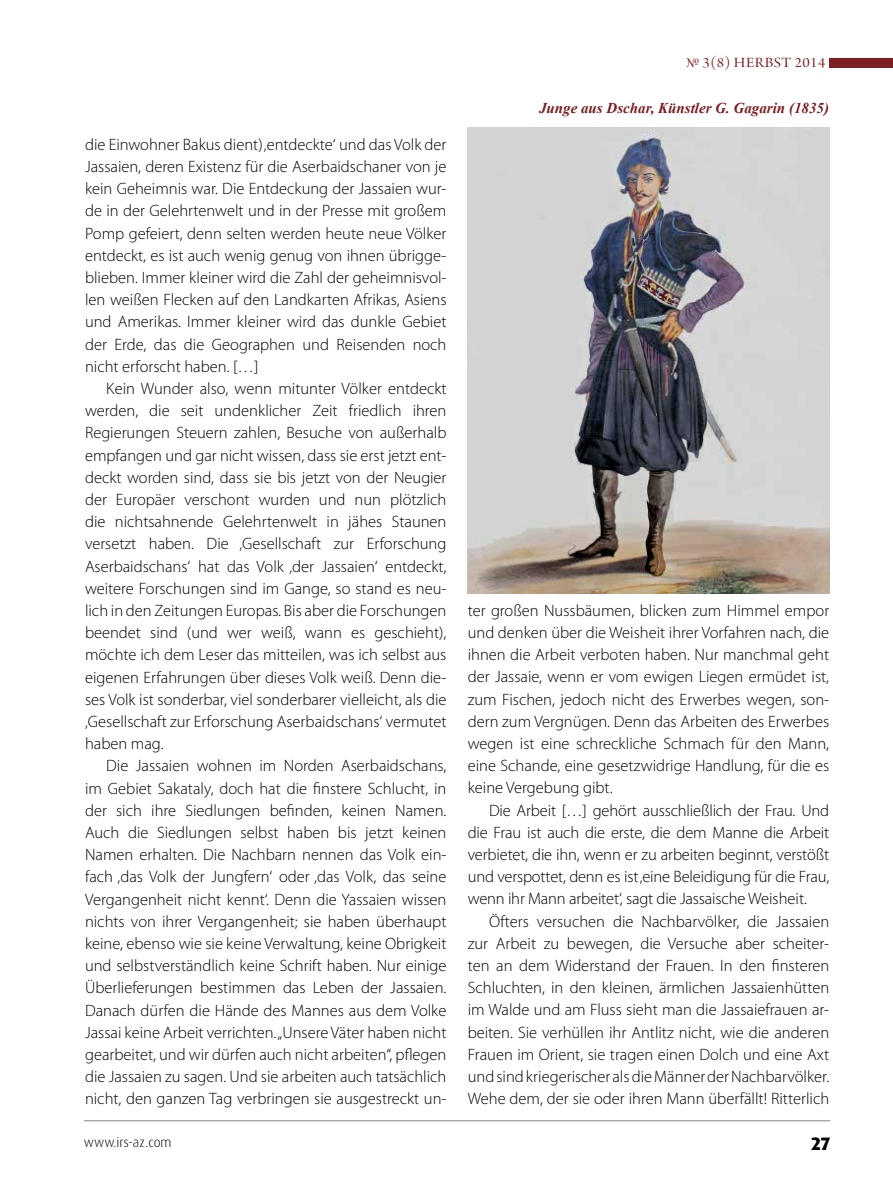
<style>
.page{position:relative;width:893px;height:1191px;background:#fff}
.page>*{position:absolute;margin:0;border:0;box-sizing:border-box;transform-origin:0 0}
.t1{font:800 18px "Dax Pro";color:#000}
.t2{font:300 16.5px/22.2px "Myriad Pro";color:#000;text-align:justify}
.t3{font:italic 700 15px "Times New Roman";color:#7e1e21}
.t4{font:15px "Arno Pro Display";letter-spacing:.025em;color:#7e1e21;scale:1.1 1}
.t5{font:300 13.5px "Dax Pro";color:#000}
</style>
<div class="page">
<hr style="left:84px;top:1120px;width:746px;height:1px;background:#808285">
<img style="left:468px;top:128px;width:361px;height:466px">
<div style="left:830px;top:58px;width:63px;height:10px;background:#7e1e21"></div>
<p class="t4" style="left:686px;top:55px;width:128px">№ 3(8) HERBST 2014</p>
<p class="t2" style="left:85px;top:133px;width:363px">die Einwohner Bakus dient) ‚entdeckte‘ und das Volk der Jassaien, deren Existenz für die Aserbaidschaner von je kein Geheimnis war. Die Entdeckung der Jassaien wur&shy;de in der Gelehrtenwelt und in der Presse mit großem Pomp gefeiert, denn selten werden heute neue Völker entdeckt, es ist auch wenig genug von ihnen übrigge&shy;blieben. Immer kleiner wird die Zahl der geheimnisvol&shy;len weißen Flecken auf den Landkarten Afrikas, Asiens und Amerikas. Immer kleiner wird das dunkle Gebiet der Erde, das die Geographen und Reisenden noch nicht erforscht haben. […]</p>
<p class="t2" style="left:85px;top:378px;width:363px;text-indent:21px">Kein Wunder also, wenn mitunter Völker entdeckt werden, die seit undenklicher Zeit friedlich ihren Regierungen Steuern zahlen, Besuche von außerhalb empfangen und gar nicht wissen, dass sie erst jetzt ent&shy;deckt worden sind, dass sie bis jetzt von der Neugier der Europäer verschont wurden und nun plötzlich die nichtsahnende Gelehrtenwelt in jähes Staunen versetzt haben. Die ‚Gesellschaft zur Erforschung Aserbaidschans‘ hat das Volk ‚der Jassaien‘ entdeckt, weitere Forschungen sind im Gange, so stand es neu&shy;lich in den Zeitungen Europas. Bis aber die Forschungen beendet sind (und wer weiß, wann es geschieht), möchte ich dem Leser das mitteilen, was ich selbst aus eigenen Erfahrungen über dieses Volk weiß. Denn die&shy;ses Volk ist sonderbar, viel sonderbarer vielleicht, als die ‚Gesellschaft zur Erforschung Aserbaidschans‘ vermutet haben mag.</p>
<p class="t2" style="left:85px;top:755px;width:363px;text-indent:21px">Die Jassaien wohnen im Norden Aserbaidschans, im Gebiet Sakataly, doch hat die finstere Schlucht, in der sich ihre Siedlungen befinden, keinen Namen.<br>Auch die Siedlungen selbst haben bis jetzt keinen Namen erhalten. Die Nachbarn nennen das Volk ein&shy;fach ‚das Volk der Jungfern‘ oder ‚das Volk, das seine Vergangenheit nicht kennt‘. Denn die Yassaien wissen nichts von ihrer Vergangenheit; sie haben überhaupt keine, ebenso wie sie keine Verwaltung, keine Obrigkeit und selbstverständlich keine Schrift haben. N ur einige Überlieferungen bestimmen das Leben der Jassaien.<br>Danach dürfen die Hände des Mannes aus dem Volke Jassai keine Arbeit verrichten. „U nsere Väter haben nicht gearbeitet, und wir dürfen auch nicht arbeiten“, pflegen die Jassaien zu sagen. U nd sie arbeiten auch tatsächlich nicht, den ganzen Tag verbringen sie ausgestreckt un-</p>
<p class="t3" style="left:539px;top:98px;width:292px">Junge aus Dschar, Künstler G. Gagarin (1835)</p>
<p class="t2" style="left:468px;top:599px;width:363px">ter großen N ussbäumen, blicken zum H immel empor und denken über die Weisheit ihrer Vorfahren nach, die ihnen die Arbeit verboten haben. N ur manchmal geht der Jassaie, wenn er vom ewigen Liegen ermüdet ist, zum Fischen, jedoch nicht des Erwerbes wegen, son&shy;dern zum Vergnügen. Denn das Arbeiten des Erwerbes wegen ist eine schreckliche Schmach für den Mann, eine Schande, eine gesetzwidrige Handlung, für die es keine Vergebung gibt.</p>
<p class="t2" style="left:468px;top:799px;width:363px;text-indent:21px">Die Arbeit […] gehört ausschließlich der Frau. U nd die Frau ist auch die erste, die dem Manne die Arbeit verbietet, die ihn, wenn er zu arbeiten beginnt, verstößt und verspottet, denn es ist ‚eine Beleidigung für die Frau, wenn ihr Mann arbeitet‘, sagt die Jassaische Weisheit.</p>
<p class="t2" style="left:468px;top:910px;width:363px;text-indent:21px">Öfters versuchen die Nachbarvölker, die Jassaien zur Arbeit zu bewegen, die Versuche aber scheiter&shy;ten an dem Widerstand der Frauen. In den finsteren Schluchten, in den kleinen, ärmlichen Jassaienhütten im Walde und am Fluss sieht man die Jassaiefrauen ar&shy;beiten. Sie verhüllen ihr Antlitz nicht, wie die anderen Frauen im Orient, sie tragen einen Dolch und eine Axt und sind kriegerischer als die Männer der Nachbarvölker.<br>Wehe dem, der sie oder ihren Mann überfällt! Ritterlich</p>
<p class="t5" style="left:84px;top:1133px;width:89px">www.irs-az.com</p>
<p class="t1" style="left:811px;top:1131px;width:21px">27</p>
</div>
